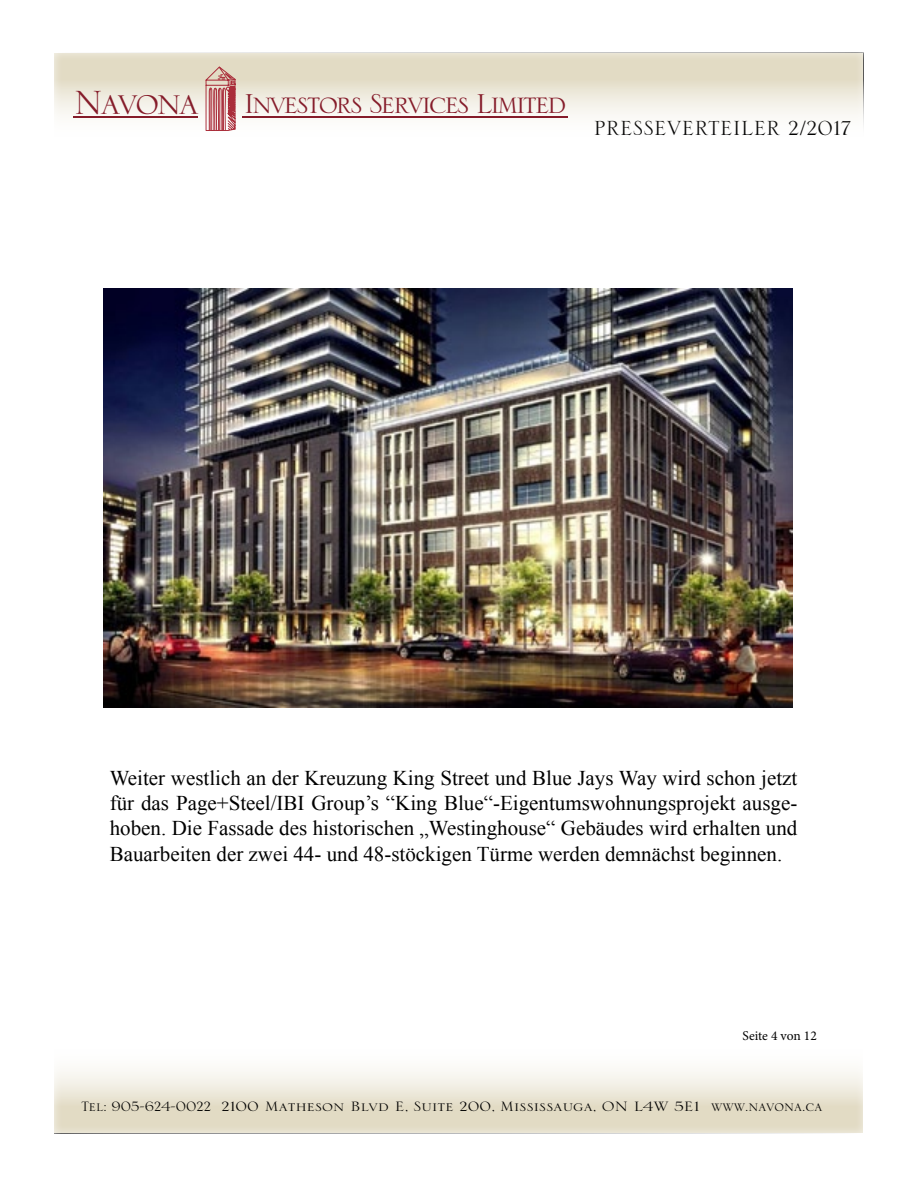
<style>
.page{position:relative;width:918px;height:1188px;background:#fff}
.page>*{position:absolute;margin:0;border:0;box-sizing:border-box;transform-origin:0 0}
.t1{font:36.15px "Serlio LT Std";letter-spacing:-.06em;color:#851c2a}
.t2{font:27px "Serlio LT Std";color:#000}
.t3{font:21px/25.2px "Times New Roman";color:#000;text-align:justify}
.t4{font:18px "Serlio LT Std";color:#000}
.t5{font:13.5px "Minion Pro";letter-spacing:-.005em;color:#000}
.s1{font-size:44.25px}
</style>
<div class="page">
<div style="left:41px;top:51px;width:835px;height:90px;background:#fff;opacity:.75"></div>
<hr style="left:73px;top:116px;width:125px;height:2px;background:#851c2a">
<hr style="left:242px;top:116px;width:326px;height:2px;background:#851c2a">
<svg style="left:206px;top:67px;width:29px;height:64px;background:#ca8988"></svg>
<div style="left:42px;top:1046px;width:835px;height:90px;background:#fff;opacity:.75"></div>
<img style="left:104px;top:288px;width:689px;height:420px">
<h1 class="t1" style="left:74px;top:86px;width:494px"><span class="s1">Navona</span> Investors Services Limited</h1>
<p class="t2" style="left:594px;top:115px;width:259px">PRESSEVERTEILER 2/2017</p>
<p class="t3" style="left:110px;top:765px;width:689px">Weiter westlich an der Kreuzung King Street und Blue Jays Way wird schon jetzt für das Page+Steel/IBI Group’s “King Blue“-Eigentumswohnungsprojekt ausge&shy;hoben. Die Fassade des historischen „Westinghouse“ Gebäudes wird erhalten und Bauarbeiten der zwei 44- und 48-stöckigen Türme werden demnächst beginnen.</p>
<p class="t5" style="left:742px;top:1027px;width:76px">Seite 4 von 12</p>
<p class="t4" style="left:81px;top:1098px;width:743px">Tel: 905-624-0022 2100 Matheson Blvd E, Suite 200, Mississauga, ON L4W 5E1 www.navona.ca</p>
</div>
